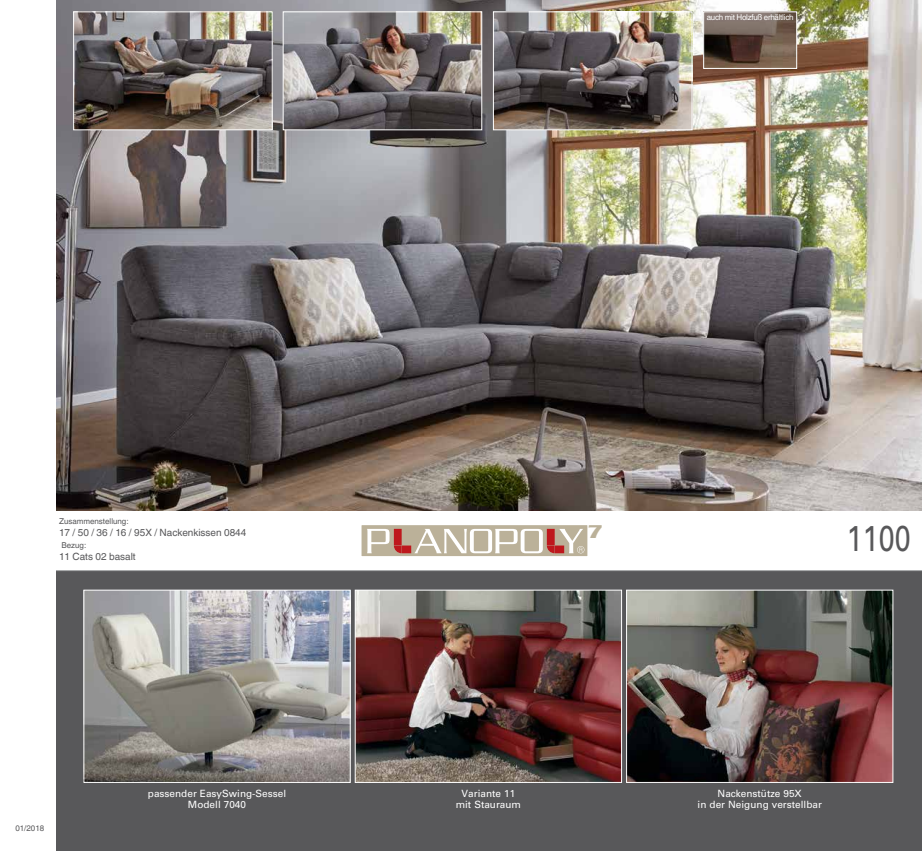
<style>
.page{position:relative;width:922px;height:851px;background:#fff}
.page>*{position:absolute;margin:0;border:0;box-sizing:border-box;transform-origin:0 0}
.t1{font:36px "Univers";color:#58585a;scale:.8 1}
.t2{font:20px "Serpentine ICG Bold";color:#bbb199}
.t3{font:10px/11px "Univers";color:#fff;text-align:center}
.t4{font:10px "Helvetica World";color:#58585a}
.t5{font:8px "Helvetica World";color:#58585a}
.t6{font:8px "Helvetica World";letter-spacing:-.03em;color:#fff}
</style>
<div class="page">
<div style="left:56px;top:570px;width:865px;height:280px;background:#58585a"></div>
<img style="left:56px;top:0;width:865px;height:510px">
<div style="left:361px;top:524px;width:226px;height:32px;background:#bbb199"></div>
<div style="left:361px;top:524px;width:226px;height:32px;border:1px solid #fff"></div>
<div style="left:394px;top:528px;width:7px;height:17px;background:#bb9986"></div>
<div style="left:402px;top:545px;width:9px;height:8px;background:#be181d"></div>
<svg style="left:367px;top:529px;width:34px;height:24px"></svg>
<svg style="left:414px;top:529px;width:170px;height:24px"></svg>
<hr style="left:56px;top:570px;width:865px;height:1px;background:#b1b3b4">
<img style="left:75px;top:13px;width:196px;height:115px">
<div style="left:73px;top:11px;width:200px;height:119px;border:1px solid #fff"></div>
<img style="left:284px;top:13px;width:196px;height:115px">
<div style="left:282px;top:11px;width:200px;height:119px;border:1px solid #fff"></div>
<img style="left:495px;top:13px;width:195px;height:115px">
<div style="left:493px;top:11px;width:199px;height:119px;border:1px solid #fff"></div>
<img style="left:628px;top:591px;width:263px;height:189px">
<div style="left:626px;top:589px;width:267px;height:193px;border:1px solid #fff"></div>
<img style="left:356px;top:591px;width:264px;height:189px">
<div style="left:354px;top:589px;width:268px;height:193px;border:1px solid #fff"></div>
<img style="left:85px;top:591px;width:263px;height:189px">
<div style="left:83px;top:589px;width:267px;height:193px;border:1px solid #fff"></div>
<img style="left:705px;top:13px;width:90px;height:54px">
<div style="left:703px;top:11px;width:94px;height:58px;border:1px solid #fff"></div>
<p class="t6" style="left:706px;top:12px;width:88px">auch mit Holzfuß erhältlich</p>
<p class="t5" style="left:59px;top:517px;width:71px">Zusammenstellung:</p>
<p class="t4" style="left:59px;top:527px;width:189px">17 / 50 / 36 / 16 / 95X / Nackenkissen 0844</p>
<p class="t5" style="left:61px;top:541px;width:26px">Bezug:</p>
<p class="t4" style="left:59px;top:551px;width:78px">11 Cats 02 basalt</p>
<h2 class="t2" style="left:587px;top:520px;width:16px">7</h2>
<h1 class="t1" style="left:846px;top:517px;width:82px">1100</h1>
<p class="t5" style="left:15px;top:823px;width:30px">01/2018</p>
<p class="t3" style="left:148px;top:788px;width:140px">passender EasySwing-Sessel<br>Modell 7040</p>
<p class="t3" style="left:455px;top:788px;width:67px">Variante 11 mit Stauraum</p>
<p class="t3" style="left:697px;top:788px;width:126px">Nackenstütze 95X<br>in der Neigung verstellbar</p>
</div>
